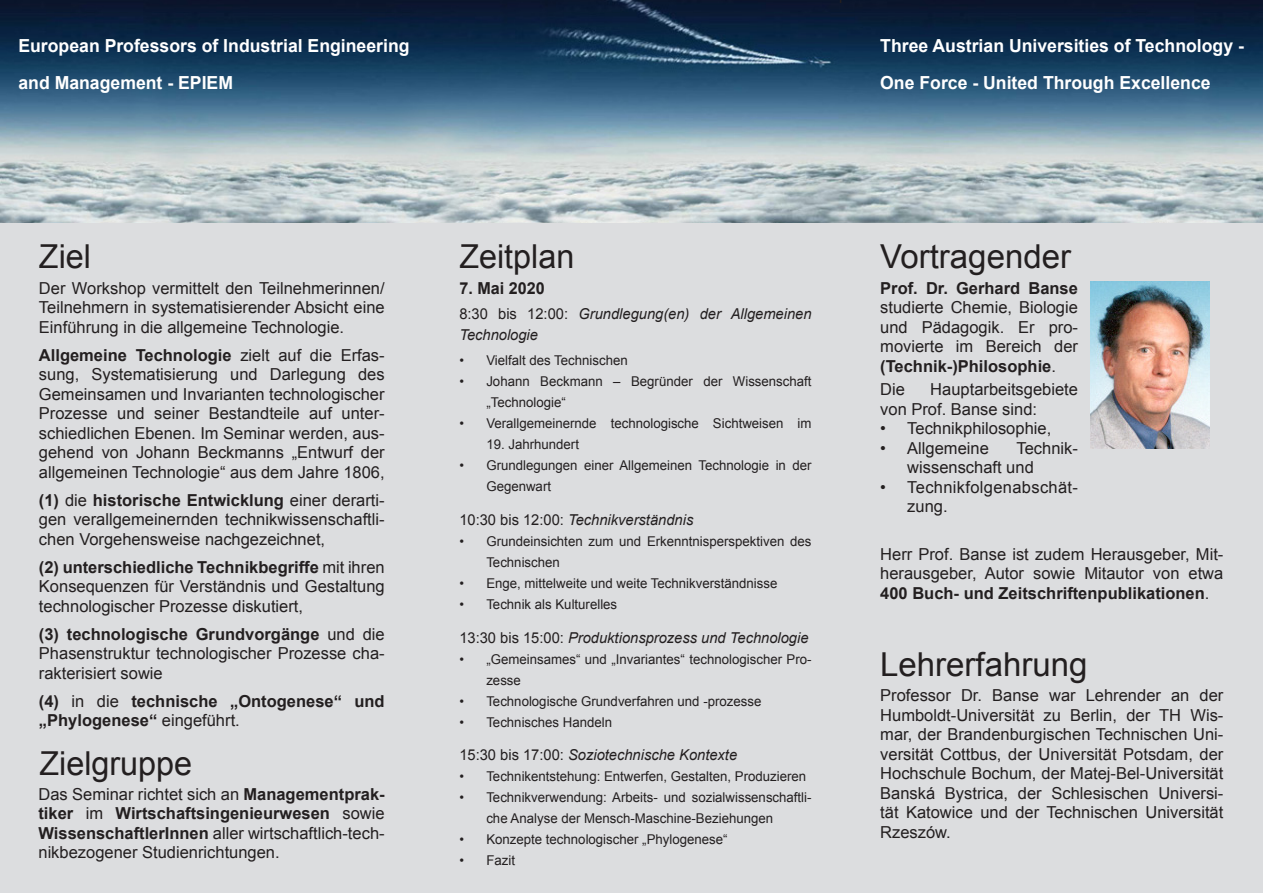
<style>
.page{position:relative;width:1263px;height:893px;background:#dcdddf}
.page>*{position:absolute;margin:0;border:0;box-sizing:border-box;transform-origin:0 0}
.Überschrift_1{font:33px "Arial";color:#231f20}
.Überschrift_1-2{font:700 18px/37.5px "Arial";color:#fff}
.Normaler_Text{font:16.5px/19.5px "Arial";color:#231f20;text-align:justify}
.Normaler_Text-2{font:700 16.5px/19.5px "Arial";color:#231f20}
.Normaler_Text-3{font:16.5px/19.5px "Arial";letter-spacing:.02em;color:#231f20}
.Normaler_Text-4{font:italic 15px/21px "Arial";color:#231f20}
.Normaler_Text-5{font:13.5px/21px "Arial";color:#231f20}
.s1{font-weight:700}
.s2{font-weight:400}
.s3{font-style:normal}
</style>
<div class="page">
<img style="left:0;top:0;width:1263px;height:222px">
<img style="left:1091px;top:282px;width:119px;height:166px">
<p class="Überschrift_1-2" style="left:18px;top:27px;width:393px">European Professors of Industrial Engineering and Management - EPIEM</p>
<p class="Überschrift_1" style="left:39px;top:235px;width:54px">Ziel</p>
<p class="Überschrift_1" style="left:459px;top:235px;width:117px">Zeitplan</p>
<p class="Normaler_Text" style="left:39px;top:278px;width:347px">Der Workshop vermittelt den Teilnehmerinnen/ Teilnehmern in systematisierender Absicht eine Einführung in die allgemeine Technologie.</p>
<p class="Normaler_Text" style="left:39px;top:345px;width:347px"><span class="s1">Allgemeine Technologie</span> zielt auf die Erfas&shy;sung, Systematisierung und Darlegung des Gemeinsamen und Invarianten technologischer Prozesse und seiner Bestandteile auf unter&shy;schiedlichen Ebenen. Im Seminar werden, aus&shy;gehend von Johann Beckmanns „Entwurf der allgemeinen Technologie“ aus dem Jahre 1806,</p>
<p class="Normaler_Text" style="left:39px;top:490px;width:347px"><span class="s1">(1)</span> die <span class="s1">historische Entwicklung</span> einer derarti&shy;gen verallgemeinernden technikwissenschaftli&shy;chen Vorgehensweise nachgezeichnet,</p>
<p class="Normaler_Text" style="left:39px;top:557px;width:347px"><span class="s1">(2) unterschiedliche Technikbegriffe</span> mit ihren Konsequenzen für Verständnis und Gestaltung technologischer Prozesse diskutiert,</p>
<p class="Normaler_Text" style="left:39px;top:624px;width:347px"><span class="s1">(3) technologische Grundvorgänge</span> und die Phasenstruktur technologischer Prozesse cha&shy;rakterisiert sowie</p>
<p class="Normaler_Text-2" style="left:39px;top:692px;width:347px">(4) <span class="s2">in die</span> technische „Ontogenese“ und „Phylogenese“ <span class="s2">eingeführt.</span></p>
<p class="Überschrift_1" style="left:39px;top:742px;width:154px">Zielgruppe</p>
<p class="Normaler_Text" style="left:38px;top:784px;width:348px">Das Seminar richtet sich an <span class="s1">Managementprak&shy;tiker</span> im <span class="s1">Wirtschaftsingenieurwesen</span> sowie <span class="s1">WissenschaftlerInnen</span> aller wirtschaftlich-tech&shy;nikbezogener Studienrichtungen.</p>
<p class="Normaler_Text-2" style="left:459px;top:279px;width:87px">7. Mai 2020</p>
<p class="Normaler_Text-4" style="left:459px;top:303px;width:354px"><span class="s3">8:30 bis 12:00:</span> Grundlegung(en) der Allgemeinen<br>Technologie</p>
<p class="Normaler_Text-5" style="left:459px;top:350px;width:170px">• Vielfalt des Technischen</p>
<p class="Normaler_Text-5" style="left:486px;top:371px;width:327px;text-indent:-27px">• Johann Beckmann – Begründer der Wissenschaft „Technologie“</p>
<p class="Normaler_Text-5" style="left:459px;top:413px;width:354px">• Verallgemeinernde technologische Sichtweisen im</p>
<p class="Normaler_Text-5" style="left:486px;top:434px;width:94px">19. Jahrhundert</p>
<p class="Normaler_Text-5" style="left:486px;top:455px;width:327px;text-indent:-27px">• Grundlegungen einer Allgemeinen Technologie in der<br>Gegenwart</p>
<p class="Normaler_Text-4" style="left:459px;top:509px;width:235px"><span class="s3">10:30 bis 12:00:</span> Technikverständnis</p>
<p class="Normaler_Text-5" style="left:486px;top:531px;width:327px;text-indent:-27px">• Grundeinsichten zum und Erkenntnisperspektiven des<br>Technischen</p>
<p class="Normaler_Text-5" style="left:459px;top:573px;width:319px">• Enge, mittelweite und weite Technikverständnisse</p>
<p class="Normaler_Text-5" style="left:459px;top:594px;width:159px">• Technik als Kulturelles</p>
<p class="Normaler_Text-4" style="left:459px;top:627px;width:351px"><span class="s3">13:30 bis 15:00:</span> Produktionsprozess und Technologie</p>
<p class="Normaler_Text-5" style="left:486px;top:648px;width:327px;text-indent:-27px">• „Gemeinsames“ und „Invariantes“ technologischer Pro&shy;zesse</p>
<p class="Normaler_Text-5" style="left:459px;top:690px;width:304px">• Technologische Grundverfahren und -prozesse</p>
<p class="Normaler_Text-5" style="left:459px;top:711px;width:154px">• Technisches Handeln</p>
<p class="Normaler_Text-4" style="left:459px;top:745px;width:279px"><span class="s3">15:30 bis 17:00:</span> Soziotechnische Kontexte</p>
<p class="Normaler_Text-5" style="left:459px;top:766px;width:348px">• Technikentstehung: Entwerfen, Gestalten, Produzieren</p>
<p class="Normaler_Text-5" style="left:486px;top:787px;width:327px;text-indent:-27px">• Technikverwendung: Arbeits- und sozialwissenschaftli&shy;che Analyse der Mensch-Maschine-Beziehungen</p>
<p class="Normaler_Text-5" style="left:459px;top:829px;width:270px">• Konzepte technologischer „Phylogenese“</p>
<p class="Normaler_Text-5" style="left:459px;top:850px;width:57px">• Fazit</p>
<p class="Überschrift_1-2" style="left:880px;top:27px;width:365px">Three Austrian Universities of Technology -</p>
<p class="Überschrift_1-2" style="left:880px;top:65px;width:332px">One Force - United Through Excellence</p>
<p class="Überschrift_1" style="left:880px;top:235px;width:192px">Vortragender</p>
<p class="Normaler_Text" style="left:880px;top:278px;width:199px"><span class="s1">Prof. Dr. Gerhard Banse </span>studierte Chemie, Biologie und Pädagogik. Er pro&shy;movierte im Bereich der <span class="s1">(Technik-)Philosophie</span>.</p>
<p class="Normaler_Text" style="left:880px;top:380px;width:26px">Die</p>
<p class="Normaler_Text" style="left:880px;top:380px;width:199px;text-indent:50px">Hauptarbeitsgebiete von Prof. Banse sind:</p>
<p class="Normaler_Text" style="left:880px;top:419px;width:172px">• Technikphilosophie,</p>
<p class="Normaler_Text" style="left:880px;top:438px;width:110px">• Allgemeine</p>
<p class="Normaler_Text" style="left:907px;top:438px;width:172px;text-indent:109px">Technik&shy;wissenschaft und</p>
<p class="Normaler_Text-3" style="left:907px;top:477px;width:172px;text-indent:-27px">• Technikfolgenabschät&shy;zung.</p>
<p class="Normaler_Text" style="left:880px;top:544px;width:345px">Herr Prof. Banse ist zudem Herausgeber, Mit&shy;herausgeber, Autor sowie Mitautor von etwa <span class="s1">400 Buch- und Zeitschriftenpublikationen</span>.</p>
<p class="Überschrift_1" style="left:880px;top:643px;width:209px">Lehrerfahrung</p>
<p class="Normaler_Text" style="left:880px;top:686px;width:345px">Professor Dr. Banse war Lehrender an der Humboldt-Universität zu Berlin, der TH Wis&shy;mar, der Brandenburgischen Technischen Uni&shy;versität Cottbus, der Universität Potsdam, der Hochschule Bochum, der Matej-Bel-Universität Banská Bystrica, der Schlesischen Universi&shy;tät Katowice und der Technischen Universität Rzeszów.</p>
</div>
